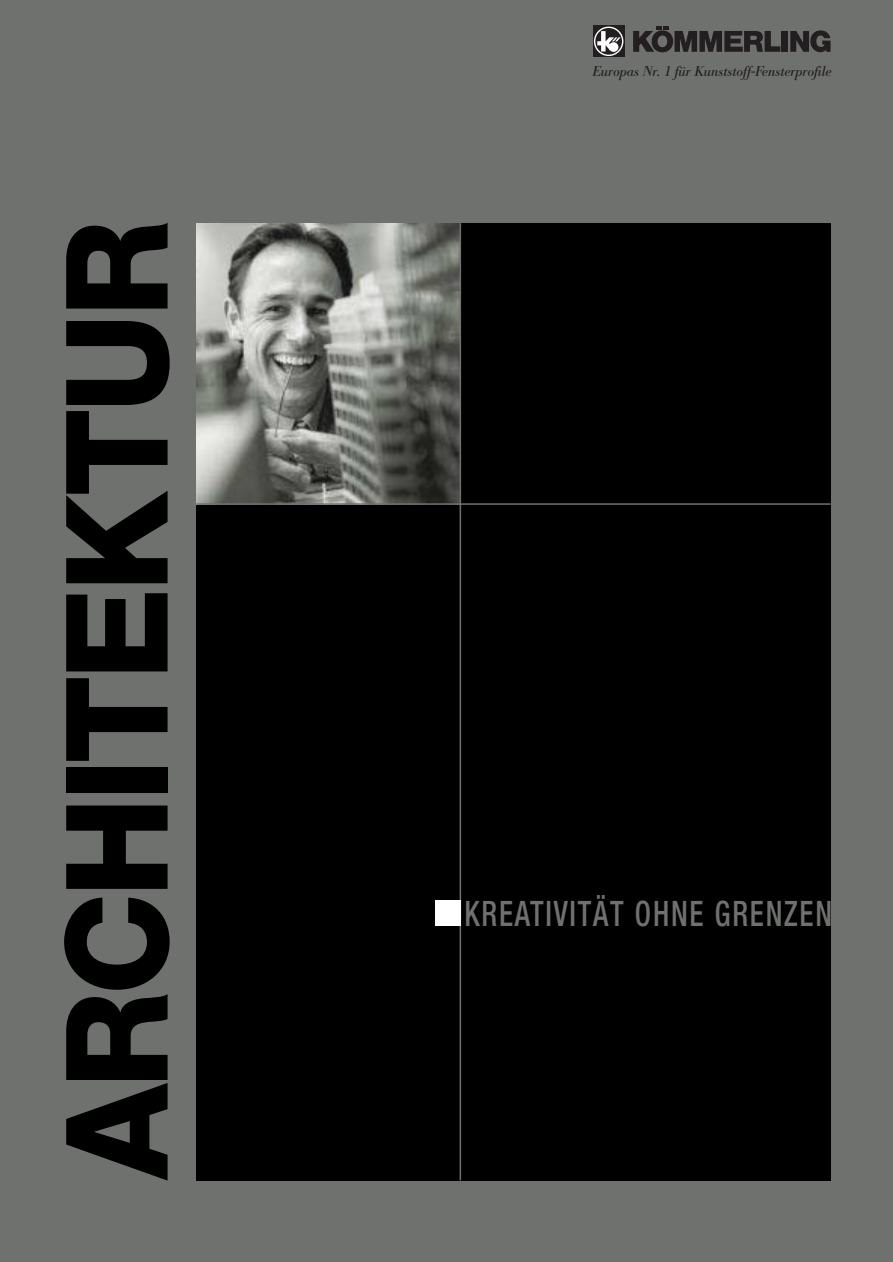
<style>
.page{position:relative;width:893px;height:1262px;background:#fff}
.page>*{position:absolute;margin:0;border:0;box-sizing:border-box;transform-origin:0 0}
.t1{font:800 141.75px "Helvetica Neue";letter-spacing:-.03em;color:#000;scale:.95 1}
.t2{font:500 condensed 35.1px "Helvetica Neue";letter-spacing:.06em;color:#6e716d;scale:.83 1}
.t3{font:italic 14.1px "Bodoni BE";letter-spacing:-.005em;color:#231f20}
</style>
<div class="page">
<div style="left:0;top:0;width:892px;height:1261px;background:#6e716d"></div>
<div style="left:196px;top:223px;width:634px;height:957px;background:#000"></div>
<img style="left:196px;top:223px;width:263px;height:280px">
<hr style="left:459px;top:223px;width:2px;height:957px;background:#726f6f">
<hr style="left:196px;top:503px;width:634px;height:2px;background:#726f6f">
<div style="left:434px;top:900px;width:26px;height:25px;background:#fff"></div>
<div style="left:781px;top:31px;width:6px;height:21px;background:#231f20"></div>
<svg style="left:790px;top:30px;width:40px;height:23px"></svg>
<svg style="left:633px;top:26px;width:147px;height:26px"></svg>
<svg style="left:593px;top:26px;width:31px;height:31px"></svg>
<svg style="left:597px;top:31px;width:23px;height:20px"></svg>
<div style="left:593px;top:27px;width:30px;height:29px;border:1px solid #fff;border-radius:50%"></div>
<h1 class="t1" style="left:66px;top:1179px;width:1011px;rotate:-90deg">ARCHITEKTUR</h1>
<p class="t3" style="left:592px;top:66px;width:240px">Europas Nr. 1 für Kunststoff-Fensterprofile</p>
<h2 class="t2" style="left:464px;top:901px;width:444px">KREATIVITÄT OHNE GRENZEN</h2>
</div>
